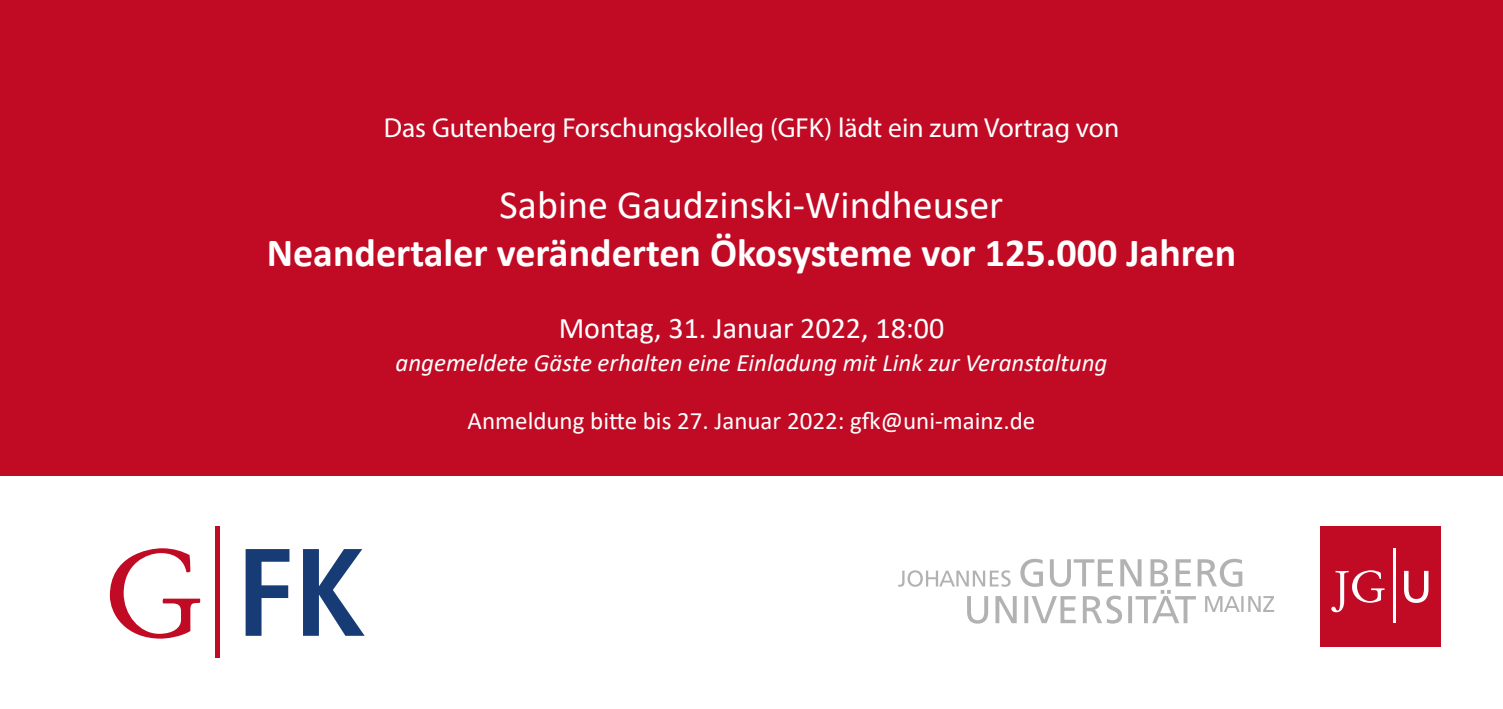
<style>
.page{position:relative;width:1503px;height:709px;background:#fff}
.page>*{position:absolute;margin:0;border:0;box-sizing:border-box;transform-origin:0 0}
.t1{font:700 40px "Calibri";color:#fff}
.t2{font:40px "Calibri";color:#fff}
.t3{font:30px "Calibri";color:#fff}
.t4{font:27.5px "Myriad Pro";color:#fff}
.t5{font:italic 25px "Calibri";color:#fff}
.t6{font:25px "Calibri";color:#fff}
</style>
<div class="page">
<div style="left:0;top:0;width:1502px;height:475px;background:#c10b25"></div>
<svg style="left:246px;top:549px;width:43px;height:87px"></svg>
<svg style="left:303px;top:549px;width:62px;height:87px"></svg>
<svg style="left:110px;top:548px;width:90px;height:90px"></svg>
<div style="left:215px;top:526px;width:5px;height:132px;background:#c10b25"></div>
<svg style="left:898px;top:559px;width:376px;height:64px"></svg>
<div style="left:1320px;top:526px;width:120px;height:120px;background:#c10b25"></div>
<svg style="left:1331px;top:570px;width:53px;height:42px"></svg>
<svg style="left:1404px;top:571px;width:24px;height:32px"></svg>
<hr style="left:1392px;top:548px;width:3px;height:75px;background:#fff">
<p class="t4" style="left:384px;top:111px;width:737px">Das Gutenberg Forschungskolleg (GFK) lädt ein zum Vortrag von</p>
<h1 class="t2" style="left:499px;top:177px;width:505px">Sabine Gaudzinski-Windheuser</h1>
<h1 class="t1" style="left:267px;top:224px;width:970px">Neandertaler veränderten Ökosysteme vor 125.000 Jahren</h1>
<p class="t3" style="left:558px;top:307px;width:387px">Montag, 31. Januar 2022, 18:00</p>
<p class="t5" style="left:395px;top:345px;width:713px">angemeldete Gäste erhalten eine Einladung mit Link zur Veranstaltung</p>
<p class="t6" style="left:467px;top:403px;width:569px">Anmeldung bitte bis 27. Januar 2022: gfk@uni-mainz.de</p>
</div>
